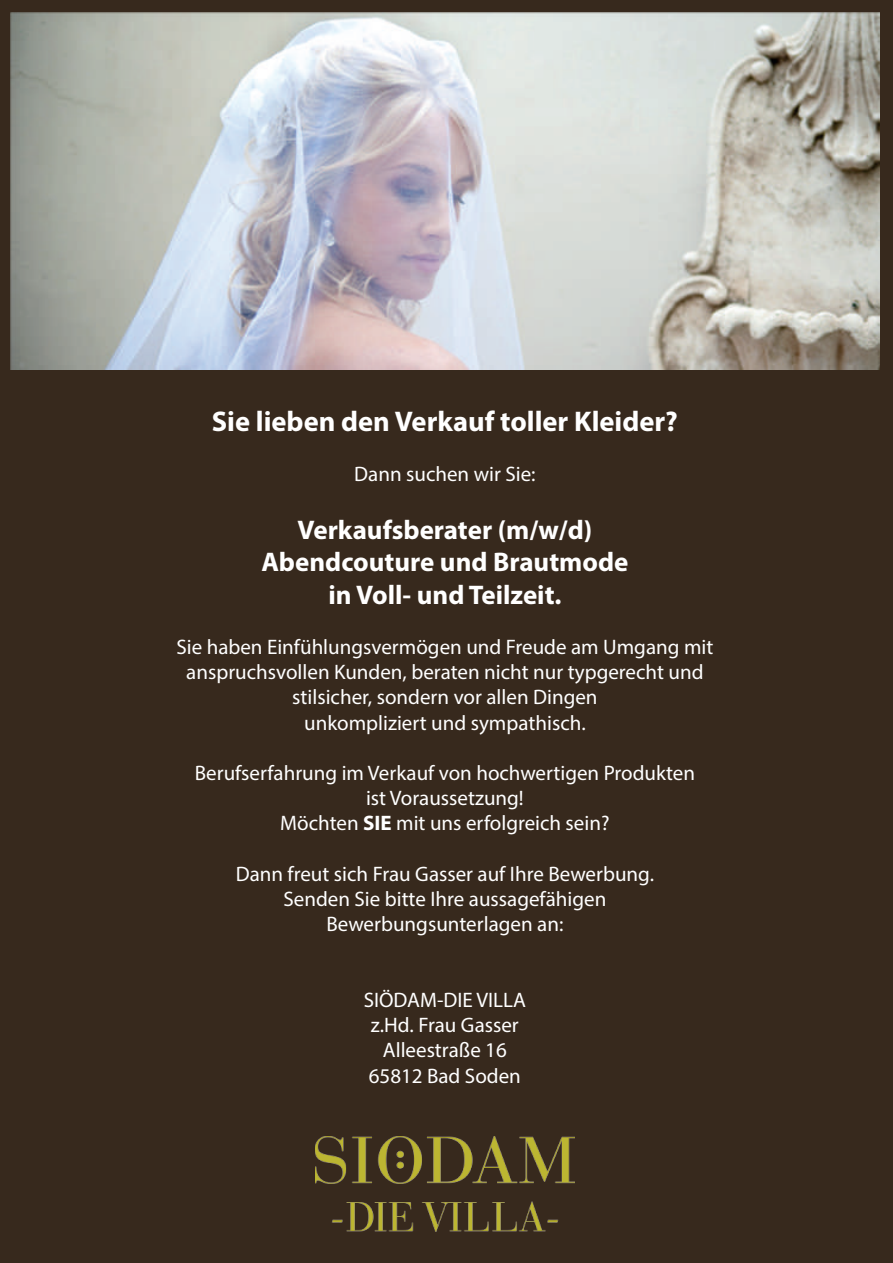
<style>
.page{position:relative;width:893px;height:1263px;background:#37291d}
.page>*{position:absolute;margin:0;border:0;box-sizing:border-box;transform-origin:0 0}
.t1{font:700 28.5px "Myriad Pro";color:#fff}
.t2{font:700 27px/32.4px "Myriad Pro";color:#fff;text-align:center}
.t3{font:21px/25.2px "Myriad Pro";color:#fff;text-align:center}
.s1{font-weight:700}
</style>
<div class="page">
<img style="left:11px;top:12px;width:868px;height:357px">
<img style="left:315px;top:1136px;width:260px;height:95px">
<h1 class="t1" style="left:212px;top:403px;width:468px">Sie lieben den Verkauf toller Kleider?</h1>
<p class="t3" style="left:354px;top:461px;width:183px">Dann suchen wir Sie:</p>
<p class="t2" style="left:261px;top:513px;width:369px">Verkaufsberater (m/w/d)<br>Abendcouture und Brautmode in Voll- und Teilzeit.</p>
<p class="t3" style="left:176px;top:634px;width:538px">Sie haben Einfühlungsvermögen und Freude am Umgang mit anspruchsvollen Kunden, beraten nicht nur typgerecht und stilsicher, sondern vor allen Dingen<br>unkompliziert und sympathisch.</p>
<p class="t3" style="left:195px;top:760px;width:502px">Berufserfahrung im Verkauf von hochwertigen Produkten ist Voraussetzung!<br>Möchten <span class="s1">SIE</span> mit uns erfolgreich sein?</p>
<p class="t3" style="left:236px;top:861px;width:420px">Dann freut sich Frau Gasser auf Ihre Bewerbung.<br>Senden Sie bitte Ihre aussagefähigen<br>Bewerbungsunterlagen an:</p>
<p class="t3" style="left:364px;top:987px;width:164px">SIÖDAM-DIE VILLA z.Hd. Frau Gasser<br>Alleestraße 16<br>65812 Bad Soden</p>
</div>
